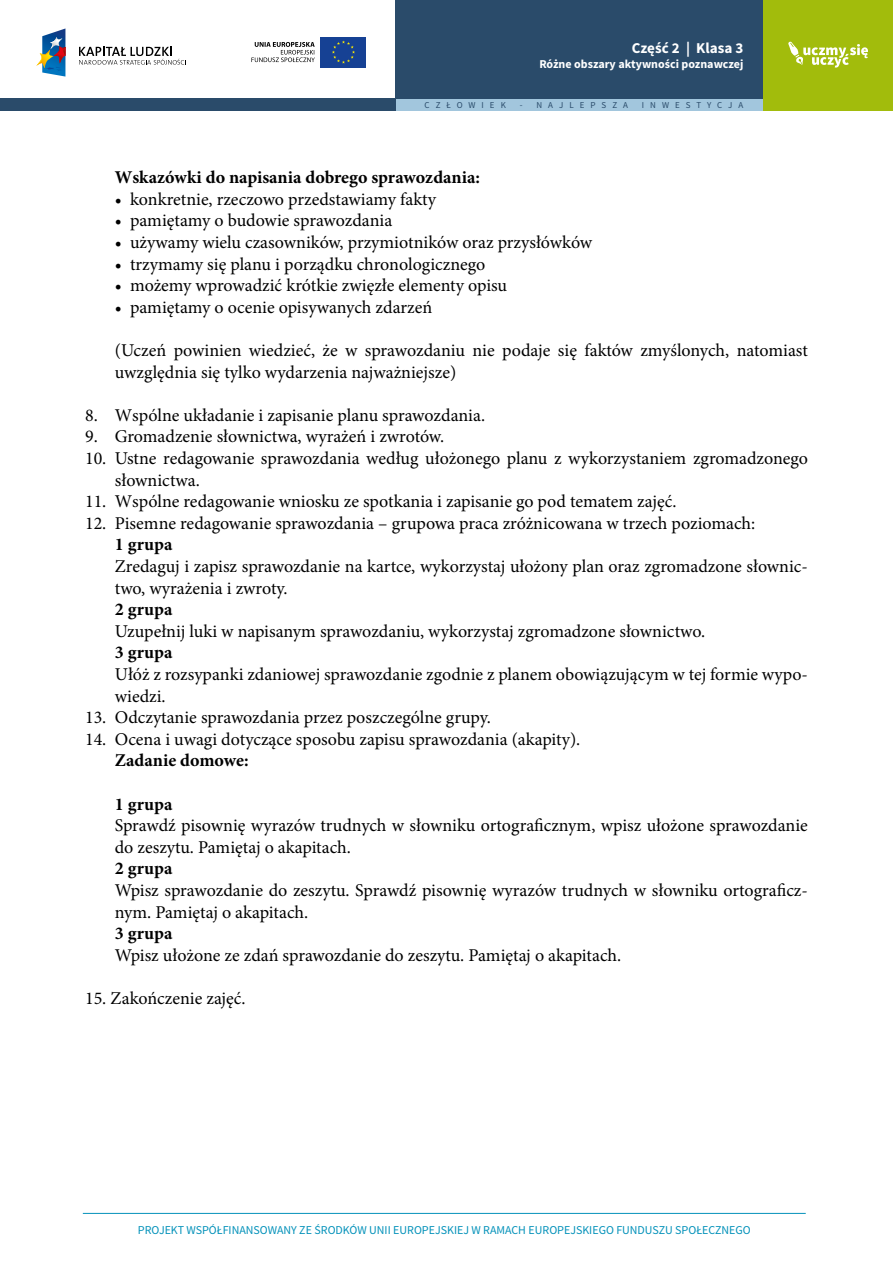
<style>
.page{position:relative;width:893px;height:1263px;background:#fff}
.page>*{position:absolute;margin:0;border:0;box-sizing:border-box;transform-origin:0 0}
.t1{font:18px/21.6px "Minion Pro";color:#000}
.t2{font:700 18px "Minion Pro";letter-spacing:.005em;color:#000}
.t3{font:700 15px "Source Sans Pro";color:#fff}
.t4{font:12px "Source Sans Pro";color:#0592ba}
.t5{font:700 12px "Source Sans Pro";color:#fff}
.t6{font:9px "Source Sans Pro";letter-spacing:.67em;color:#2a4b6a}
</style>
<div class="page">
<div style="left:395px;top:99px;width:368px;height:12px;background:#a2c6dd"></div>
<div style="left:0;top:99px;width:395px;height:12px;background:#2a4b6a"></div>
<div style="left:763px;top:0;width:130px;height:111px;background:#a2bc0c"></div>
<div style="left:395px;top:0;width:368px;height:99px;background:#2a4b6a"></div>
<svg style="left:788px;top:42px;width:80px;height:26px"></svg>
<hr style="left:83px;top:1213px;width:723px;height:1px;background:#0592ba">
<svg style="left:79px;top:47px;width:107px;height:18px"></svg>
<svg style="left:36px;top:28px;width:29px;height:49px"></svg>
<div style="left:320px;top:37px;width:46px;height:30px;background:#164194"></div>
<svg style="left:332px;top:40px;width:23px;height:24px"></svg>
<svg style="left:251px;top:42px;width:64px;height:20px"></svg>
<p class="t3" style="left:632px;top:39px;width:113px">Część 2 | Klasa 3</p>
<p class="t5" style="left:539px;top:56px;width:206px">Różne obszary aktywności poznawczej</p>
<p class="t6" style="left:425px;top:100px;width:83px">CZŁOWIEK</p>
<p class="t6" style="left:520px;top:100px;width:110px">- NAJLEPSZA</p>
<p class="t6" style="left:642px;top:100px;width:103px">INWESTYCJA</p>
<p class="t2" style="left:115px;top:165px;width:367px">Wskazówki do napisania dobrego sprawozdania:</p>
<p class="t1" style="left:115px;top:188px;width:323px">• konkretnie, rzeczowo przedstawiamy fakty</p>
<p class="t1" style="left:115px;top:210px;width:279px">• pamiętamy o budowie sprawozdania</p>
<p class="t1" style="left:115px;top:232px;width:479px">• używamy wielu czasowników, przymiotników oraz przysłówków</p>
<p class="t1" style="left:115px;top:253px;width:372px">• trzymamy się planu i porządku chronologicznego</p>
<p class="t1" style="left:115px;top:275px;width:394px">• możemy wprowadzić krótkie zwięzłe elementy opisu</p>
<p class="t1" style="left:115px;top:296px;width:319px">• pamiętamy o ocenie opisywanych zdarzeń</p>
<p class="t1" style="left:115px;top:340px;width:695px">(Uczeń powinien wiedzieć, że w sprawozdaniu nie podaje się faktów zmyślonych, natomiast uwzględnia się tylko wydarzenia najważniejsze)</p>
<p class="t1" style="left:85px;top:404px;width:402px">8. Wspólne układanie i zapisanie planu sprawozdania.</p>
<p class="t1" style="left:85px;top:426px;width:361px">9. Gromadzenie słownictwa, wyrażeń i zwrotów.</p>
<p class="t1" style="left:115px;top:448px;width:695px;text-indent:-30px">10. Ustne redagowanie sprawozdania według ułożonego planu z wykorzystaniem zgromadzonego słownictwa.</p>
<p class="t1" style="left:85px;top:491px;width:593px">11. Wspólne redagowanie wniosku ze spotkania i zapisanie go pod tematem zajęć.</p>
<p class="t1" style="left:85px;top:512px;width:672px">12. Pisemne redagowanie sprawozdania – grupowa praca zróżnicowana w trzech poziomach:</p>
<p class="t2" style="left:115px;top:532px;width:59px">1 grupa</p>
<p class="t1" style="left:115px;top:556px;width:695px">Zredaguj i zapisz sprawozdanie na kartce, wykorzystaj ułożony plan oraz zgromadzone słownic&shy;two, wyrażenia i zwroty.</p>
<p class="t2" style="left:115px;top:597px;width:59px">2 grupa</p>
<p class="t1" style="left:115px;top:620px;width:592px">Uzupełnij luki w napisanym sprawozdaniu, wykorzystaj zgromadzone słownictwo.</p>
<p class="t2" style="left:115px;top:640px;width:59px">3 grupa</p>
<p class="t1" style="left:115px;top:664px;width:695px">Ułóż z rozsypanki zdaniowej sprawozdanie zgodnie z planem obowiązującym w tej formie wypo&shy;wiedzi.</p>
<p class="t1" style="left:85px;top:707px;width:407px">13. Odczytanie sprawozdania przez poszczególne grupy.</p>
<p class="t1" style="left:85px;top:728px;width:497px">14. Ocena i uwagi dotyczące sposobu zapisu sprawozdania (akapity).</p>
<p class="t2" style="left:115px;top:748px;width:135px">Zadanie domowe:</p>
<p class="t2" style="left:115px;top:791px;width:59px">1 grupa</p>
<p class="t1" style="left:115px;top:815px;width:695px">Sprawdź pisownię wyrazów trudnych w słowniku ortograficznym, wpisz ułożone sprawozdanie do zeszytu. Pamiętaj o akapitach.</p>
<p class="t2" style="left:115px;top:856px;width:59px">2 grupa</p>
<p class="t1" style="left:115px;top:880px;width:695px">Wpisz sprawozdanie do zeszytu. Sprawdź pisownię wyrazów trudnych w słowniku ortograficz&shy;nym. Pamiętaj o akapitach.</p>
<p class="t2" style="left:115px;top:921px;width:59px">3 grupa</p>
<p class="t1" style="left:115px;top:944px;width:508px">Wpisz ułożone ze zdań sprawozdanie do zeszytu. Pamiętaj o akapitach.</p>
<p class="t1" style="left:85px;top:988px;width:162px">15. Zakończenie zajęć.</p>
<p class="t4" style="left:138px;top:1222px;width:614px">PROJEKT WSPÓŁFINANSOWANY ZE ŚRODKÓW UNII EUROPEJSKIEJ W RAMACH EUROPEJSKIEGO FUNDUSZU SPOŁECZNEGO</p>
</div>
